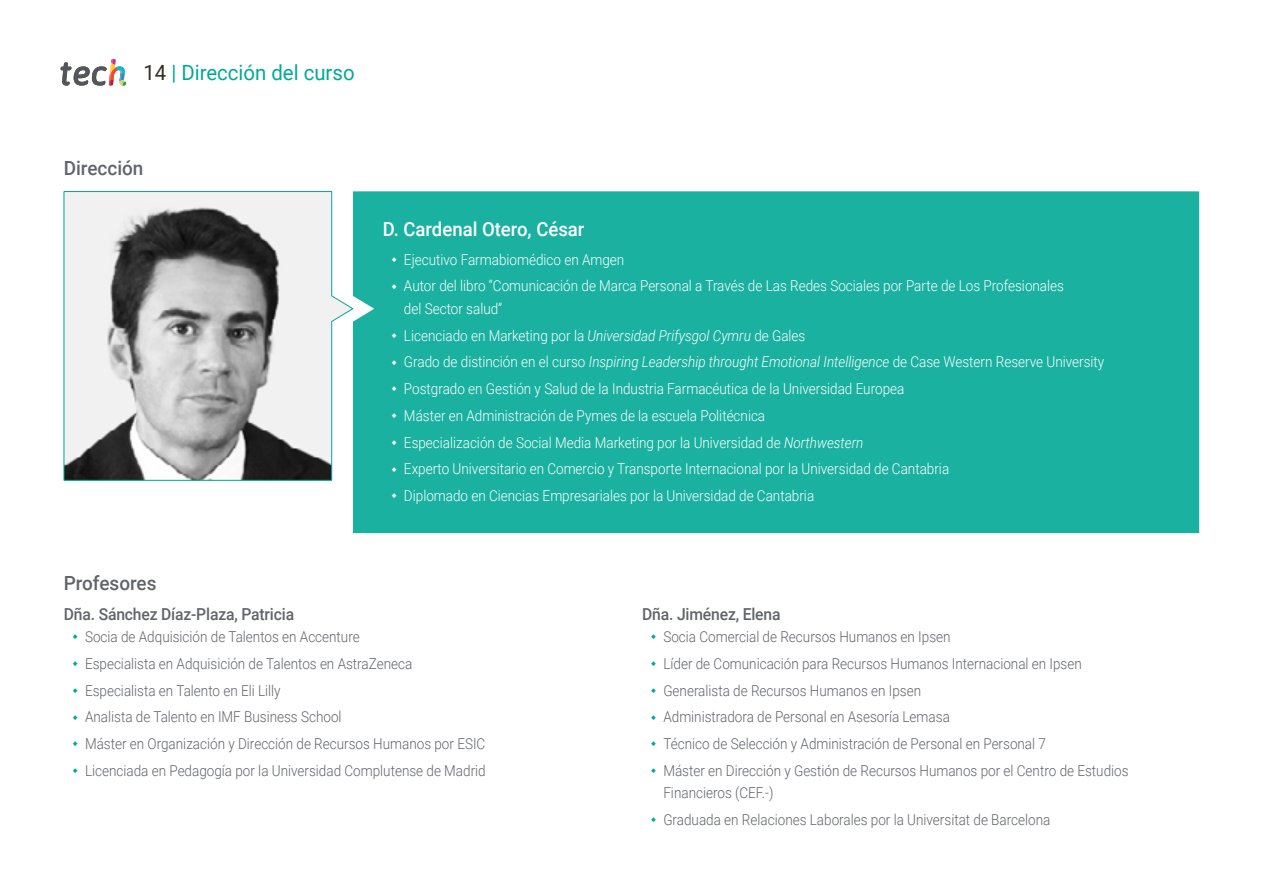
<style>
.page{position:relative;width:1263px;height:893px;background:#fff}
.page>*{position:absolute;margin:0;border:0;box-sizing:border-box;transform-origin:0 0}
.t1{font:21px "Roboto";color:#00a996}
.t2{font:500 19.5px "Roboto";color:#fff;scale:.95 1}
.t3{font:500 19.5px "Roboto";color:#61646a}
.t4{font:500 16.5px "Roboto";letter-spacing:-.01em;color:#61646a;scale:.95 1}
.t5{font:300 15px/26.7px "Roboto";color:#fff;scale:.9 1}
.t6{font:300 15px/26.7px "Roboto";color:#61646a;scale:.9 1}
.s1{color:#312e20}
.s2{font-style:italic}
</style>
<div class="page">
<div style="left:353px;top:191px;width:846px;height:342px;background:#1ab1a0"></div>
<svg style="left:64px;top:191px;width:289px;height:290px"></svg>
<svg style="left:61px;top:59px;width:65px;height:27px"></svg>
<svg style="left:392px;top:257px;width:5px;height:5px"></svg>
<svg style="left:392px;top:284px;width:5px;height:5px"></svg>
<svg style="left:392px;top:333px;width:5px;height:5px"></svg>
<svg style="left:392px;top:360px;width:5px;height:5px"></svg>
<svg style="left:392px;top:386px;width:5px;height:5px"></svg>
<svg style="left:392px;top:413px;width:5px;height:5px"></svg>
<svg style="left:392px;top:440px;width:5px;height:5px"></svg>
<svg style="left:392px;top:467px;width:5px;height:5px"></svg>
<svg style="left:392px;top:493px;width:5px;height:5px"></svg>
<h1 class="t1" style="left:144px;top:57px;width:213px"><span class="s1">14</span> | Dirección del curso</h1>
<h2 class="t3" style="left:64px;top:154px;width:81px">Dirección</h2>
<h2 class="t2" style="left:383px;top:215px;width:214px">D. Cardenal Otero, César</h2>
<p class="t5" style="left:404px;top:245px;width:735px">Ejecutivo Farmabiomédico en Amgen<br>Autor del libro “Comunicación de Marca Personal a Través de Las Redes Sociales por Parte de Los Profesionales</p>
<p class="t5" style="left:404px;top:295px;width:780px">del Sector salud”<br>Licenciado en Marketing por la <span class="s2">Universidad Prifysgol Cymru</span> de Gales<br>Grado de distinción en el curso <span class="s2">Inspiring Leadership throught Emotional Intelligence</span> de Case Western Reserve University Postgrado en Gestión y Salud de la Industria Farmacéutica de la Universidad Europea<br>Máster en Administración de Pymes de la escuela Politécnica<br>Especialización de Social Media Marketing por la Universidad de <span class="s2">Northwestern<br></span>Experto Universitario en Comercio y Transporte Internacional por la Universidad de Cantabria<br>Diplomado en Ciencias Empresariales por la Universidad de Cantabria</p>
<h2 class="t3" style="left:64px;top:570px;width:94px">Profesores</h2>
<p class="t4" style="left:64px;top:602px;width:244px">Dña. Sánchez Díaz-Plaza, Patricia</p>
<p class="t6" style="left:85px;top:623px;width:447px">Socia de Adquisición de Talentos en Accenture<br>Especialista en Adquisición de Talentos en AstraZeneca Especialista en Talento en Eli Lilly<br>Analista de Talento en IMF Business School<br>Máster en Organización y Dirección de Recursos Humanos por ESIC Licenciada en Pedagogía por la Universidad Complutense de Madrid</p>
<p class="t4" style="left:642px;top:602px;width:147px">Dña. Jiménez, Elena</p>
<p class="t6" style="left:663px;top:623px;width:518px">Socia Comercial de Recursos Humanos en Ipsen<br>Líder de Comunicación para Recursos Humanos Internacional en Ipsen Generalista de Recursos Humanos en Ipsen<br>Administradora de Personal en Asesoría Lemasa<br>Técnico de Selección y Administración de Personal en Personal 7<br>Máster en Dirección y Gestión de Recursos Humanos por el Centro de Estudios</p>
<p class="t6" style="left:663px;top:779px;width:431px">Financieros (CEF.-)<br>Graduada en Relaciones Laborales por la Universitat de Barcelona</p>
</div>
